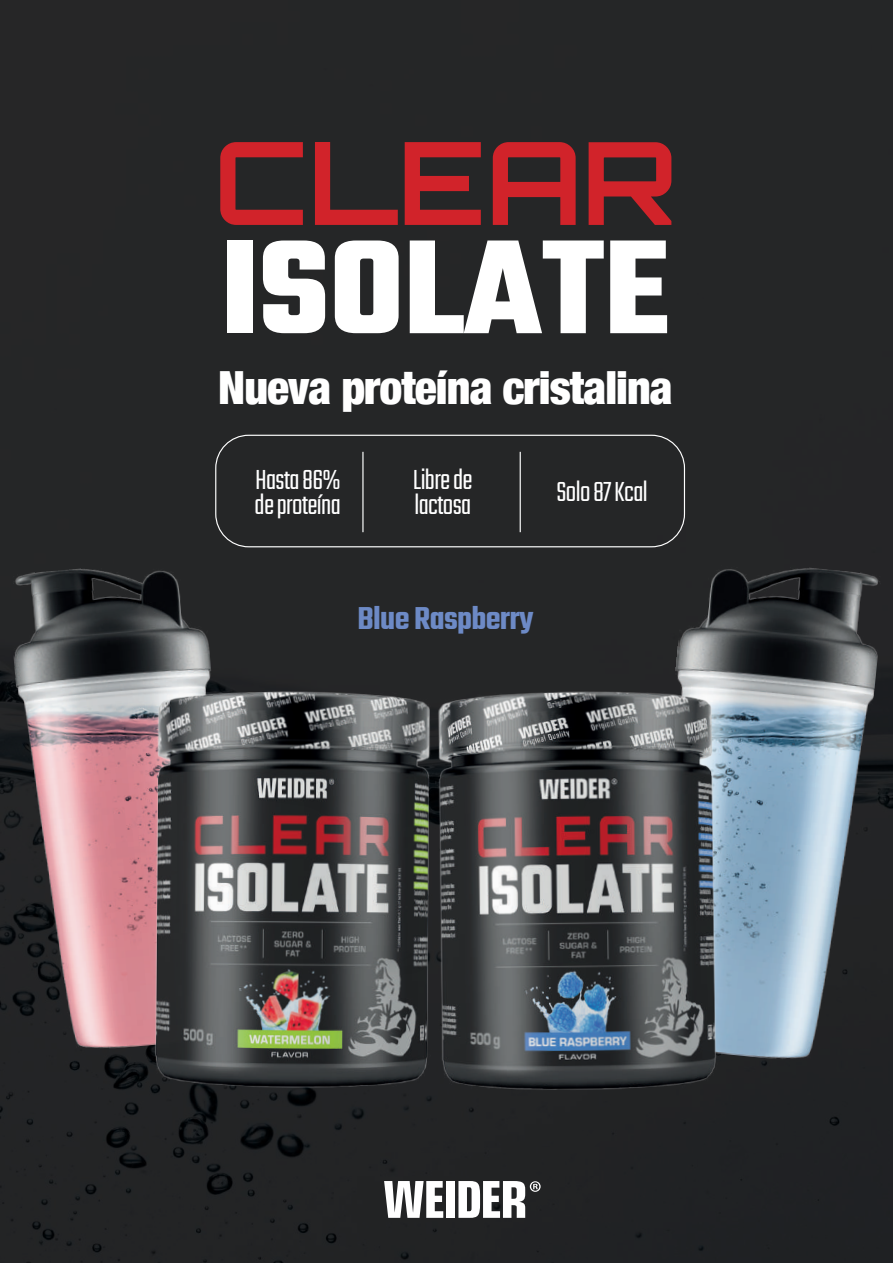
<style>
.page{position:relative;width:893px;height:1263px;background:#252627}
.page>*{position:absolute;margin:0;border:0;box-sizing:border-box;transform-origin:0 0}
.t1{font:700 144.3px "Teko";color:#fff}
.t2{font:700 115.05px "Orbitron";color:#d1232a}
.t3{font:900 condensed 45.75px "Helvetica Neue";letter-spacing:-.02em;color:#fff}
.t4{font:600 34.5px "Teko";letter-spacing:-.02em;color:#6d8ac6}
.t5{font:300 30.6px/25.7px "Teko";letter-spacing:-.02em;color:#fff}
</style>
<div class="page">
<svg style="left:386px;top:1203px;width:57px;height:15px"></svg>
<div style="left:446px;top:1181px;width:9px;height:37px;background:#fff"></div>
<svg style="left:458px;top:1203px;width:68px;height:15px"></svg>
<img style="left:15px;top:568px;width:166px;height:31px">
<img style="left:0;top:599px;width:340px;height:585px">
<img style="left:340px;top:567px;width:553px;height:636px">
<div style="left:215px;top:435px;width:470px;height:112px;border:1px solid #fff;border-radius:33px"></div>
<hr style="left:362px;top:452px;width:2px;height:80px;background:#fff">
<hr style="left:520px;top:452px;width:1px;height:80px;background:#fff">
<h2 class="t2" style="left:214px;top:113px;width:465px">CLEAR</h2>
<h1 class="t1" style="left:222px;top:195px;width:449px">ISOLATE</h1>
<h3 class="t3" style="left:218px;top:350px;width:456px">Nueva proteína cristalina</h3>
<p class="t5" style="left:255px;top:468px;width:88px">Hasta 86% de proteína</p>
<p class="t5" style="left:413px;top:468px;width:61px">Libre de lactosa</p>
<p class="t5" style="left:557px;top:480px;width:93px">Solo 87 Kcal</p>
<p class="t4" style="left:357px;top:597px;width:177px">Blue Raspberry</p>
</div>
